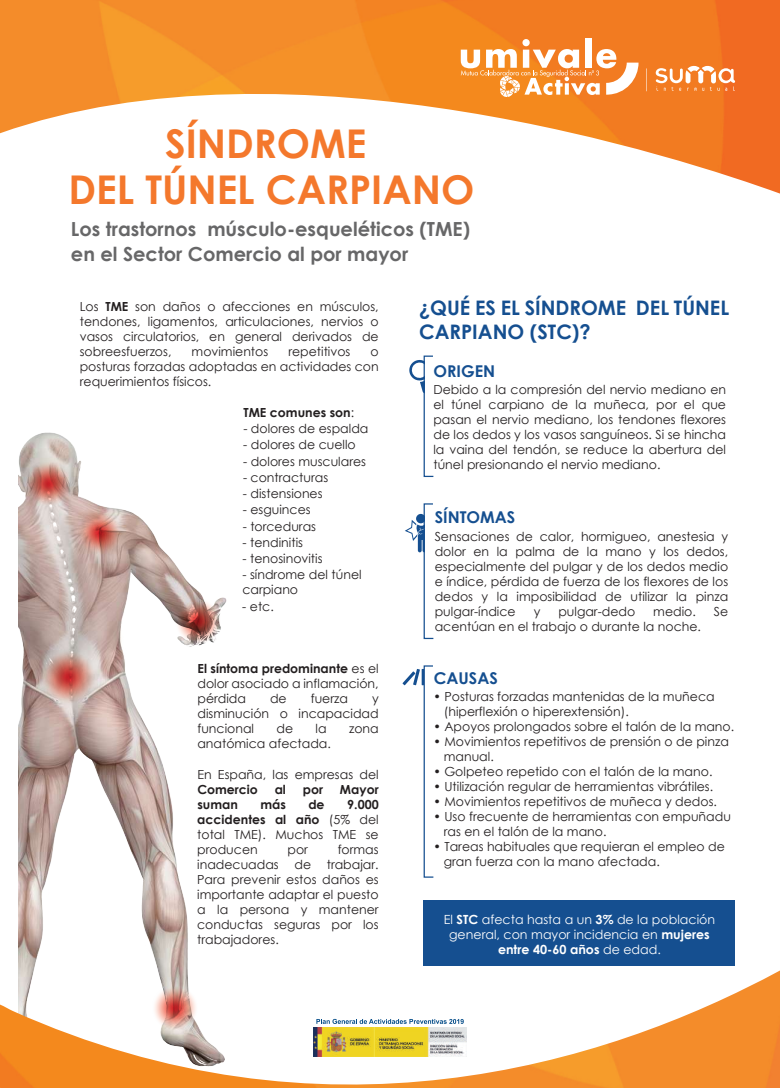
<style>
.page{position:relative;width:780px;height:1088px;background:#fff}
.page>*{position:absolute;margin:0;border:0;box-sizing:border-box;transform-origin:0 0}
.t1{font:700 39.62px/46.4px "Century Gothic";color:#f4782c;text-align:center}
.t2{font:700 20px/24px "Century Gothic";color:#154f90}
.t3{font:700 19.38px/24.6px "Century Gothic";color:#676768}
.t4{font:700 16.25px "Century Gothic";color:#154f90}
.t5{font:12.62px/15.1px "Century Gothic";color:#fff;text-align:center}
.t6{font:12.5px/15px "Century Gothic";color:#231f20;text-align:justify}
.t7{font:700 12.5px "Century Gothic";color:#231f20}
.s1{font-weight:700}
.s2{font-weight:400}
</style>
<div class="page">
<img style="left:19px;top:432px;width:208px;height:538px">
<img style="left:175px;top:598px;width:46px;height:46px;border-radius:50%">
<svg style="left:40px;top:649px;width:56px;height:55px"></svg>
<svg style="left:25px;top:460px;width:46px;height:46px"></svg>
<svg style="left:76px;top:509px;width:46px;height:47px"></svg>
<img style="left:0;top:970px;width:780px;height:118px">
<img style="left:0;top:0;width:780px;height:194px">
<svg style="left:405px;top:503px;width:29px;height:137px"></svg>
<svg style="left:409px;top:355px;width:25px;height:122px"></svg>
<img style="left:313px;top:1027px;width:153px;height:29px">
<svg style="left:316px;top:1019px;width:147px;height:5px"></svg>
<div style="left:423px;top:901px;width:312px;height:65px;background:#154f90"></div>
<svg style="left:402px;top:665px;width:32px;height:213px"></svg>
<svg style="left:655px;top:66px;width:80px;height:25px"></svg>
<svg style="left:646px;top:68px;width:1px;height:23px"></svg>
<div style="left:585px;top:38px;width:6px;height:30px;background:#fff"></div>
<svg style="left:460px;top:39px;width:178px;height:58px"></svg>
<h1 class="t1" style="left:68px;top:118px;width:407px">SÍNDROME<br>DEL TÚNEL CARPIANO</h1>
<h3 class="t3" style="left:71px;top:216px;width:400px">Los trastornos músculo-esqueléticos (TME) en el Sector Comercio al por mayor</h3>
<p class="t6" style="left:80px;top:298px;width:300px">Los <span class="s1">TME</span> son daños o afecciones en músculos, tendones, ligamentos, articulaciones, nervios o vasos circulatorios, en general derivados de sobreesfuerzos,</p>
<p class="t6" style="left:192px;top:343px;width:78px">movimientos</p>
<p class="t6" style="left:288px;top:343px;width:63px">repetitivos</p>
<p class="t6" style="left:80px;top:343px;width:300px;text-indent:291px">o posturas forzadas adoptadas en actividades con requerimientos físicos.</p>
<p class="t7" style="left:243px;top:403px;width:112px">TME comunes son<span class="s2">:</span></p>
<p class="t6" style="left:243px;top:421px;width:127px">- dolores de espalda</p>
<p class="t6" style="left:243px;top:437px;width:114px">- dolores de cuello</p>
<p class="t6" style="left:243px;top:453px;width:124px">- dolores musculares</p>
<p class="t6" style="left:243px;top:470px;width:87px">- contracturas</p>
<p class="t6" style="left:243px;top:486px;width:81px">- distensiones</p>
<p class="t6" style="left:243px;top:502px;width:69px">- esguinces</p>
<p class="t6" style="left:243px;top:518px;width:75px">- torceduras</p>
<p class="t6" style="left:242px;top:535px;width:62px">- tendinitis</p>
<p class="t6" style="left:242px;top:551px;width:81px">- tenosinovitis</p>
<p class="t6" style="left:242px;top:567px;width:121px">- síndrome del túnel carpiano</p>
<p class="t6" style="left:242px;top:598px;width:33px">- etc.</p>
<p class="t6" style="left:197px;top:661px;width:183px"><span class="s1">El síntoma predominante</span> es el dolor asociado a inflamación, pérdida</p>
<p class="t6" style="left:270px;top:691px;width:18px">de</p>
<p class="t6" style="left:311px;top:691px;width:39px">fuerza</p>
<p class="t6" style="left:197px;top:691px;width:183px;text-indent:174px">y disminución o incapacidad funcional</p>
<p class="t6" style="left:276px;top:721px;width:18px">de</p>
<p class="t6" style="left:315px;top:721px;width:13px">la</p>
<p class="t6" style="left:349px;top:721px;width:31px">zona</p>
<p class="t6" style="left:197px;top:736px;width:135px">anatómica afectada.</p>
<p class="t6" style="left:197px;top:767px;width:183px">En España, las empresas del</p>
<p class="t7" style="left:197px;top:780px;width:62px">Comercio</p>
<p class="t7" style="left:275px;top:780px;width:13px">al</p>
<p class="t7" style="left:303px;top:780px;width:22px">por</p>
<p class="t7" style="left:340px;top:780px;width:40px">Mayor</p>
<p class="t7" style="left:197px;top:795px;width:42px">suman</p>
<p class="t7" style="left:260px;top:795px;width:27px">más</p>
<p class="t7" style="left:308px;top:795px;width:18px">de</p>
<p class="t6" style="left:197px;top:797px;width:183px;text-indent:150px"><span class="s1">9.000 accidentes al año</span> (5% del total TME). Muchos TME se producen</p>
<p class="t6" style="left:197px;top:842px;width:183px;text-indent:140px">formas inadecuadas de trabajar.<br>Para prevenir estos daños es importante adaptar el puesto a la persona y mantener conductas seguras por los trabajadores.</p>
<p class="t6" style="left:287px;top:842px;width:22px">por</p>
<h2 class="t2" style="left:419px;top:295px;width:311px">¿QUÉ ES EL SÍNDROME DEL TÚNEL<br>CARPIANO (STC)?</h2>
<h3 class="t4" style="left:433px;top:358px;width:63px">ORIGEN</h3>
<p class="t6" style="left:433px;top:381px;width:294px">Debido a la compresión del nervio mediano en el túnel carpiano de la muñeca, por el que pasan el nervio mediano, los tendones flexores de los dedos y los vasos sanguíneos. Si se hincha la vaina del tendón, se reduce la abertura del túnel presionando el nervio mediano.</p>
<h3 class="t4" style="left:434px;top:505px;width:82px">SÍNTOMAS</h3>
<p class="t6" style="left:434px;top:529px;width:295px">Sensaciones de calor, hormigueo, anestesia y dolor en la palma de la mano y los dedos, especialmente del pulgar y de los dedos medio e índice, pérdida de fuerza de los flexores de los dedos y la imposibilidad de utilizar la pinza pulgar-índice</p>
<p class="t6" style="left:533px;top:604px;width:8px">y</p>
<p class="t6" style="left:558px;top:604px;width:78px">pulgar-dedo</p>
<p class="t6" style="left:653px;top:604px;width:44px">medio.</p>
<p class="t6" style="left:713px;top:604px;width:16px">Se</p>
<p class="t6" style="left:434px;top:619px;width:268px">acentúan en el trabajo o durante la noche.</p>
<h3 class="t4" style="left:434px;top:665px;width:66px">CAUSAS</h3>
<p class="t6" style="left:444px;top:689px;width:272px;text-indent:-10px"><span class="s1">•</span> Posturas forzadas mantenidas de la muñeca (hiperflexión o hiperextensión).</p>
<p class="t6" style="left:433px;top:719px;width:302px"><span class="s1">•</span> Apoyos prolongados sobre el talón de la mano.</p>
<p class="t6" style="left:444px;top:734px;width:286px;text-indent:-10px"><span class="s1">•</span> Movimientos repetitivos de prensión o de pinza manual.</p>
<p class="t6" style="left:433px;top:764px;width:280px"><span class="s1">•</span> Golpeteo repetido con el talón de la mano.</p>
<p class="t6" style="left:433px;top:779px;width:281px"><span class="s1">•</span> Utilización regular de herramientas vibrátiles.</p>
<p class="t6" style="left:433px;top:794px;width:285px"><span class="s1">•</span> Movimientos repetitivos de muñeca y dedos.</p>
<p class="t6" style="left:444px;top:809px;width:289px;text-indent:-10px"><span class="s1">•</span> Uso frecuente de herramientas con empuñadu ras en el talón de la mano.</p>
<p class="t6" style="left:444px;top:839px;width:282px;text-indent:-10px"><span class="s1">•</span> Tareas habituales que requieran el empleo de gran fuerza con la mano afectada.</p>
<p class="t5" style="left:444px;top:911px;width:273px">El <span class="s1">STC</span> afecta hasta a un <span class="s1">3%</span> de la población general, con mayor incidencia en <span class="s1">mujeres entre 40-60 años</span> de edad.</p>
</div>
